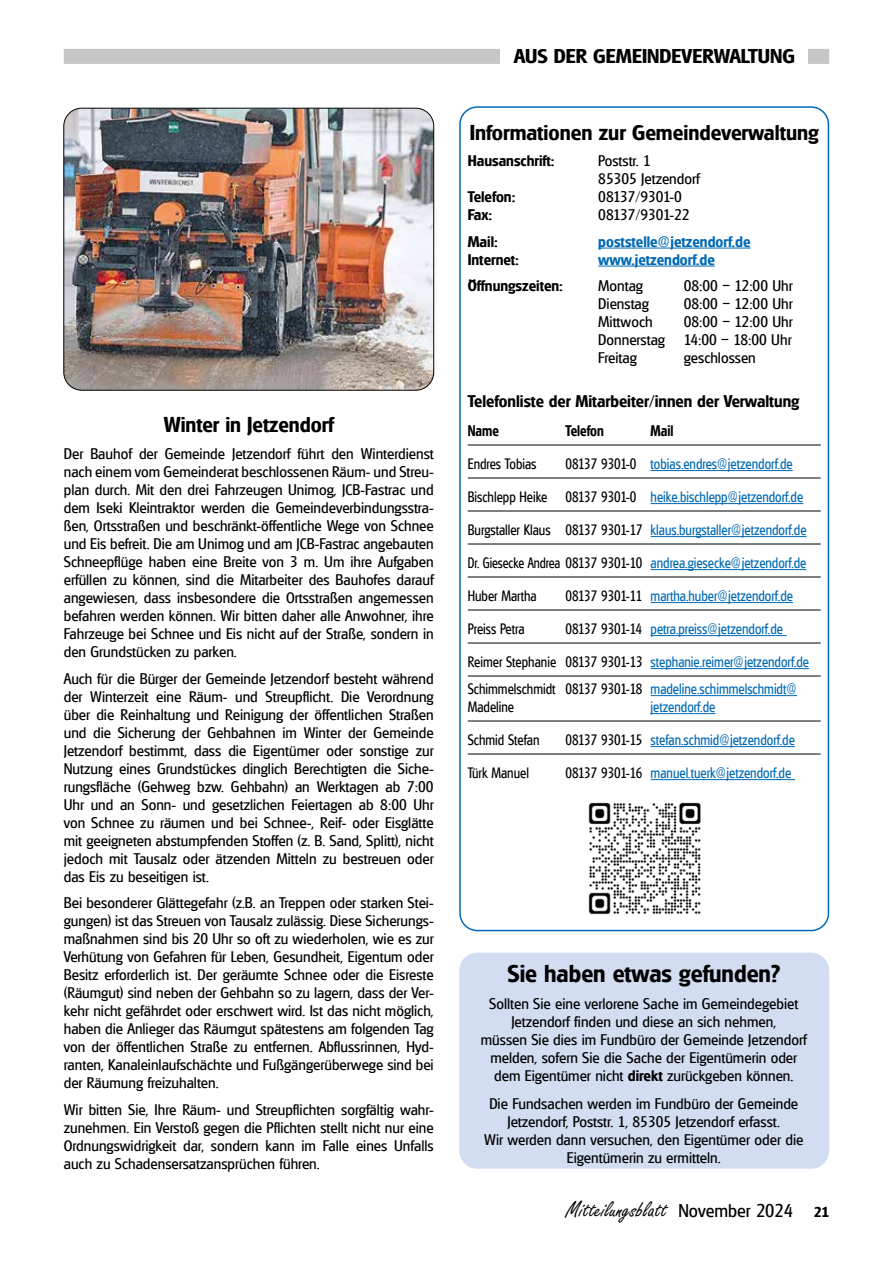
<style>
.page{position:relative;width:893px;height:1263px;background:#fff}
.page>*{position:absolute;margin:0;border:0;box-sizing:border-box;transform-origin:0 0}
.t1{font:24px "Freestyle Script";color:#000}
.t2{font:600 24px "Glasgow";color:#000}
.t3{font:600 21px "Glasgow";color:#000}
.t4{font:600 19.5px "Glasgow";color:#000;scale:1.05 1}
.t5{font:600 16.5px "Glasgow";color:#000}
.t6{font:15px/18px "Glasgow";color:#000;text-align:justify}
.t7{font:600 15px "Glasgow";color:#000}
.t8{font:600 15px "Glasgow";color:#0069b4}
.t9{font:600 15px "Glasgow";color:#000;scale:.87 1}
.t10{font:14.7px/27px "Glasgow";color:#0069b4;scale:.87 1}
.t11{font:14.7px "Glasgow";color:#000;scale:.87 1}
.t12{font:14.7px "Glasgow";color:#000;scale:.82 1}
.s1{color:#000}
.s2{color:#0069b4}
.s3{font-weight:600}
.s4{font-family:"Glasgow";font-size:18px}
.s5{font-family:"Glasgow";font-weight:600;font-size:14.25px}
</style>
<div class="page">
<div style="left:64px;top:49px;width:765px;height:15px;background:#c6c6c6"></div>
<div style="left:501px;top:41px;width:307px;height:26px;background:#fff"></div>
<hr style="left:598px;top:248px;width:153px;height:1px;background:#0069b4">
<hr style="left:598px;top:266px;width:117px;height:1px;background:#0069b4">
<hr style="left:468px;top:445px;width:353px;height:1px;background:#000">
<hr style="left:468px;top:478px;width:353px;height:1px;background:#000">
<hr style="left:651px;top:470px;width:142px;height:1px;background:#0069b4">
<hr style="left:468px;top:511px;width:353px;height:1px;background:#000">
<hr style="left:651px;top:503px;width:152px;height:1px;background:#0069b4">
<hr style="left:468px;top:544px;width:353px;height:1px;background:#000">
<hr style="left:651px;top:536px;width:156px;height:1px;background:#0069b4">
<hr style="left:468px;top:577px;width:353px;height:1px;background:#000">
<hr style="left:651px;top:569px;width:155px;height:1px;background:#0069b4">
<hr style="left:468px;top:610px;width:353px;height:1px;background:#000">
<hr style="left:651px;top:602px;width:142px;height:1px;background:#0069b4">
<hr style="left:468px;top:643px;width:353px;height:1px;background:#000">
<hr style="left:651px;top:635px;width:136px;height:1px;background:#0069b4">
<hr style="left:468px;top:676px;width:353px;height:1px;background:#000">
<hr style="left:651px;top:668px;width:158px;height:1px;background:#0069b4">
<hr style="left:651px;top:695px;width:146px;height:1px;background:#0069b4">
<hr style="left:468px;top:721px;width:353px;height:1px;background:#000">
<hr style="left:651px;top:713px;width:64px;height:1px;background:#0069b4">
<hr style="left:468px;top:754px;width:353px;height:1px;background:#000">
<hr style="left:651px;top:746px;width:144px;height:1px;background:#0069b4">
<hr style="left:651px;top:779px;width:144px;height:1px;background:#0069b4">
<div style="left:459px;top:106px;width:370px;height:825px;border:2px solid #0069b4;border-radius:17px"></div>
<img style="left:588px;top:802px;width:113px;height:113px">
<div style="left:459px;top:952px;width:370px;height:217px;background:#d3ddf2;border-radius:18px"></div>
<img style="left:64px;top:108px;width:370px;height:281px">
<div style="left:63px;top:108px;width:371px;height:283px;border:1px solid #000;border-radius:18px"></div>
<h2 class="t3" style="left:164px;top:412px;width:172px">Winter in Jetzendorf</h2>
<p class="t6" style="left:64px;top:444px;width:371px">Der Bauhof der Gemeinde Jetzendorf führt den Winterdienst nach einem vom Gemeinderat beschlossenen Räum- und Streu&shy;plan durch. Mit den drei Fahrzeugen Unimog, JCB-Fastrac und dem Iseki Kleintraktor werden die Gemeindeverbindungsstra&shy;ßen, Ortsstraßen und beschränkt-öffentliche Wege von Schnee und Eis befreit. Die am Unimog und am JCB-Fastrac angebauten Schneepflüge haben eine Breite von 3 m. Um ihre Aufgaben erfüllen zu können, sind die Mitarbeiter des Bauhofes darauf angewiesen, dass insbesondere die Ortsstraßen angemessen befahren werden können. Wir bitten daher alle Anwohner, ihre Fahrzeuge bei Schnee und Eis nicht auf der Straße, sondern in den Grundstücken zu parken.</p>
<p class="t6" style="left:64px;top:669px;width:371px">Auch für die Bürger der Gemeinde Jetzendorf besteht während der Winterzeit eine Räum- und Streupflicht. Die Verordnung über die Reinhaltung und Reinigung der öffentlichen Straßen und die Sicherung der Gehbahnen im Winter der Gemeinde Jetzendorf bestimmt, dass die Eigentümer oder sonstige zur Nutzung eines Grundstückes dinglich Berechtigten die Siche&shy;rungsfläche (Gehweg bzw. Gehbahn) an Werktagen ab 7:00<br>Uhr und an Sonn- und gesetzlichen Feiertagen ab 8:00 Uhr von Schnee zu räumen und bei Schnee-, Reif- oder Eisglätte mit geeigneten abstumpfenden Stoffen (z. B. Sand, Splitt), nicht jedoch mit Tausalz oder ätzenden Mitteln zu bestreuen oder das Eis zu beseitigen ist.</p>
<p class="t6" style="left:64px;top:893px;width:371px">Bei besonderer Glättegefahr (z.B. an Treppen oder starken Stei&shy;gungen) ist das Streuen von Tausalz zulässig. Diese Sicherungs&shy;maßnahmen sind bis 20 Uhr so oft zu wiederholen, wie es zur Verhütung von Gefahren für Leben, Gesundheit, Eigentum oder Besitz erforderlich ist. Der geräumte Schnee oder die Eisreste (Räumgut) sind neben der Gehbahn so zu lagern, dass der Ver&shy;kehr nicht gefährdet oder erschwert wird. Ist das nicht möglich, haben die Anlieger das Räumgut spätestens am folgenden Tag von der öffentlichen Straße zu entfernen. Abflussrinnen, Hyd&shy;ranten, Kanaleinlaufschächte und Fußgängerüberwege sind bei der Räumung freizuhalten.</p>
<p class="t6" style="left:64px;top:1100px;width:371px">Wir bitten Sie, Ihre Räum- und Streupflichten sorgfältig wahr&shy;zunehmen. Ein Verstoß gegen die Pflichten stellt nicht nur eine Ordnungswidrigkeit dar, sondern kann im Falle eines Unfalls auch zu Schadensersatzansprüchen führen.</p>
<h3 class="t4" style="left:514px;top:44px;width:269px">AUS DER GEMEINDEVERWALTUNG</h3>
<h2 class="t3" style="left:470px;top:119px;width:351px">Informationen zur Gemeindeverwaltung</h2>
<p class="t7" style="left:468px;top:151px;width:88px">Hausanschrift:</p>
<p class="t6" style="left:598px;top:151px;width:103px">Poststr. 1<br>85305 Jetzendorf</p>
<p class="t7" style="left:468px;top:187px;width:49px">Telefon:</p>
<p class="t6" style="left:598px;top:187px;width:85px">08137/9301-0</p>
<p class="t7" style="left:468px;top:205px;width:26px">Fax:</p>
<p class="t6" style="left:598px;top:205px;width:93px">08137/9301-22</p>
<p class="t7" style="left:468px;top:232px;width:32px">Mail:</p>
<p class="t8" style="left:598px;top:232px;width:154px">poststelle@jetzendorf.de</p>
<p class="t7" style="left:468px;top:250px;width:53px">Internet:</p>
<p class="t8" style="left:598px;top:250px;width:118px">www.jetzendorf.de</p>
<p class="t7" style="left:468px;top:276px;width:97px">Öffnungszeiten:</p>
<p class="t6" style="left:598px;top:276px;width:46px">Montag</p>
<p class="t6" style="left:684px;top:276px;width:111px">08:00 – 12:00 Uhr</p>
<p class="t6" style="left:598px;top:294px;width:52px">Dienstag</p>
<p class="t6" style="left:684px;top:294px;width:111px">08:00 – 12:00 Uhr</p>
<p class="t6" style="left:598px;top:312px;width:56px">Mittwoch</p>
<p class="t6" style="left:598px;top:312px;width:196px;text-indent:86px">08:00 – 12:00 Uhr Donnerstag 14:00 – 18:00 Uhr Freitag</p>
<p class="t6" style="left:684px;top:348px;width:74px">geschlossen</p>
<p class="t5" style="left:468px;top:390px;width:333px">Telefonliste der Mitarbeiter/innen der Verwaltung</p>
<p class="t9" style="left:468px;top:421px;width:37px">Name</p>
<p class="t9" style="left:566px;top:421px;width:45px">Telefon</p>
<p class="t9" style="left:651px;top:421px;width:28px">Mail</p>
<p class="t11" style="left:468px;top:455px;width:81px">Endres Tobias</p>
<p class="t10" style="left:566px;top:450px;width:263px"><span class="s1">08137 9301-0</span> tobias.endres@jetzendorf.de</p>
<p class="t10" style="left:468px;top:483px;width:387px"><span class="s1">Bischlepp Heike 08137 9301-0</span> heike.bischlepp@jetzendorf.de</p>
<p class="t10" style="left:468px;top:516px;width:391px"><span class="s1">Burgstaller Klaus 08137 9301-17</span> klaus.burgstaller@jetzendorf.de</p>
<p class="t12" style="left:468px;top:554px;width:415px">Dr. Giesecke Andrea 08137 9301-10 <span class="s2">andrea.giesecke@jetzendorf.de</span></p>
<p class="t11" style="left:468px;top:587px;width:81px">Huber Martha</p>
<p class="t10" style="left:566px;top:582px;width:263px"><span class="s1">08137 9301-11</span> martha.huber@jetzendorf.de</p>
<p class="t11" style="left:468px;top:620px;width:67px">Preiss Petra</p>
<p class="t10" style="left:566px;top:615px;width:251px"><span class="s1">08137 9301-14</span> petra.preiss@jetzendorf.de</p>
<p class="t10" style="left:468px;top:648px;width:394px"><span class="s1">Reimer Stephanie 08137 9301-13</span> stephanie.reimer@jetzendorf.de<br><span class="s1">Schimmelschmidt 08137 9301-18</span> madeline.schimmelschmidt@</p>
<p class="t11" style="left:468px;top:698px;width:55px">Madeline</p>
<p class="t10" style="left:651px;top:693px;width:76px">jetzendorf.de</p>
<p class="t11" style="left:468px;top:731px;width:84px">Schmid Stefan</p>
<p class="t10" style="left:566px;top:726px;width:265px"><span class="s1">08137 9301-15</span> stefan.schmid@jetzendorf.de</p>
<p class="t11" style="left:468px;top:764px;width:72px">Türk Manuel</p>
<p class="t10" style="left:566px;top:759px;width:261px"><span class="s1">08137 9301-16</span> manuel.tuerk@jetzendorf.de</p>
<h1 class="t2" style="left:507px;top:958px;width:274px">Sie haben etwas gefunden?</h1>
<p class="t6" style="left:481px;top:994px;width:327px;text-align:center">Sollten Sie eine verlorene Sache im Gemeindegebiet Jetzendorf finden und diese an sich nehmen,<br>müssen Sie dies im Fundbüro der Gemeinde Jetzendorf melden, sofern Sie die Sache der Eigentümerin oder dem Eigentümer nicht <span class="s3">direkt</span> zurückgeben können.</p>
<p class="t6" style="left:484px;top:1094px;width:321px;text-align:center">Die Fundsachen werden im Fundbüro der Gemeinde Jetzendorf, Poststr. 1, 85305 Jetzendorf erfasst.<br>Wir werden dann versuchen, den Eigentümer oder die Eigentümerin zu ermitteln.</p>
<h1 class="t1" style="left:566px;top:1201px;width:265px">Mitteilungsblatt <span class="s4">November 2024</span> <span class="s5">21</span></h1>
</div>
